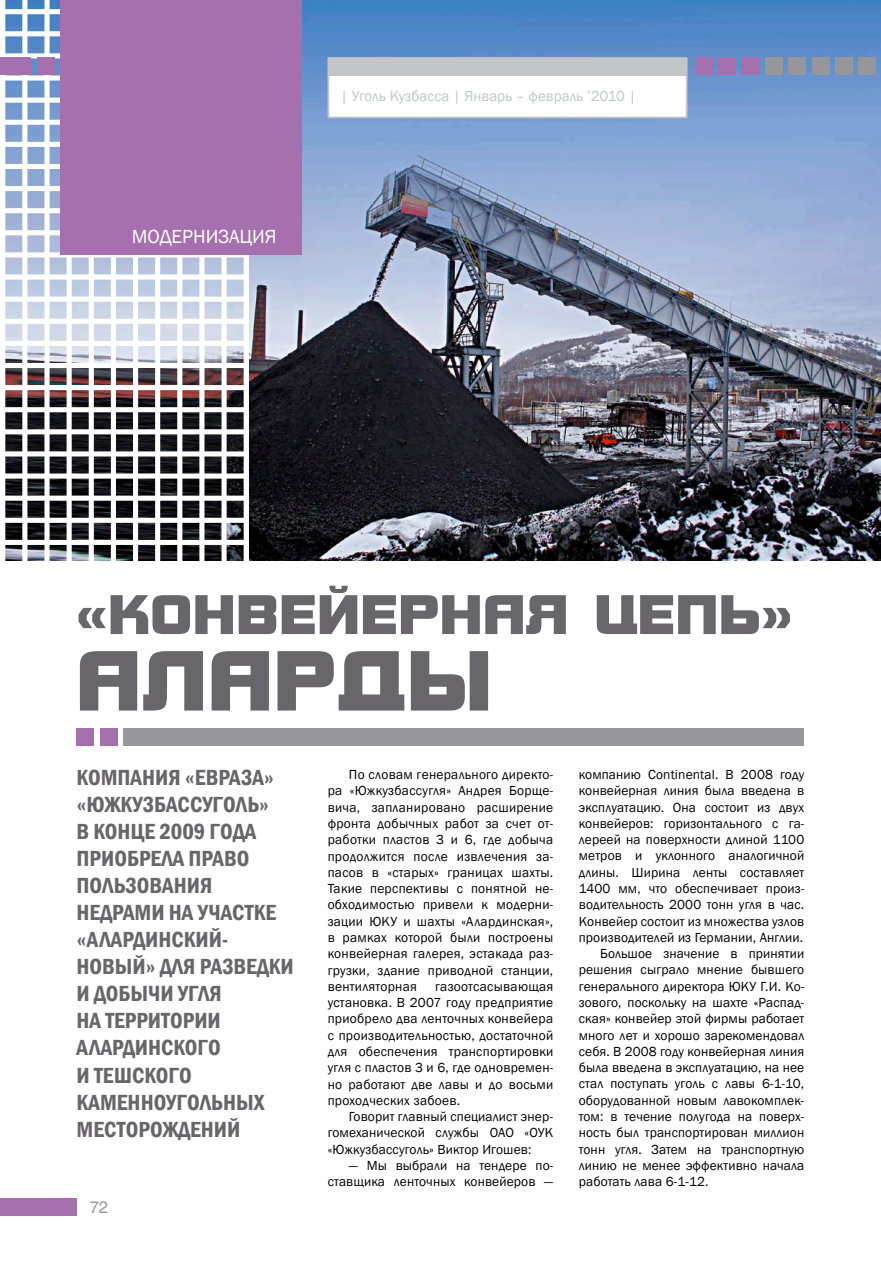
<style>
.page{position:relative;width:881px;height:1263px;background:#fff}
.page>*{position:absolute;margin:0;border:0;box-sizing:border-box;transform-origin:0 0}
.t1{font:600 condensed 22.5px/27px "Franklin Gothic";color:#68666b}
.t2{font:19.5px "Franklin Gothic";color:#fff}
.t3{font:16.5px "Helios";color:#97979b}
.t4{font:15px "Franklin Gothic";color:#c3c5c6}
.t5{font:13.5px/16.4px "Franklin Gothic";letter-spacing:.01em;color:#000;text-align:justify}
</style>
<div class="page">
<img style="left:249px;top:0;width:631px;height:560px">
<svg style="left:0;top:0;width:249px;height:561px"></svg>
<div style="left:327px;top:57px;width:360px;height:61px;background:#fff;border:2px solid #c3c5c6"></div>
<div style="left:858px;top:58px;width:17px;height:17px;background:#97979b"></div>
<div style="left:327px;top:59px;width:359px;height:17px;background:#c3c5c6"></div>
<div style="left:0;top:1198px;width:77px;height:17px;background:#a66fad"></div>
<div style="left:37px;top:58px;width:17px;height:17px;background:#a66fad"></div>
<div style="left:0;top:58px;width:30px;height:17px;background:#a66fad"></div>
<div style="left:835px;top:58px;width:17px;height:17px;background:#97979b"></div>
<div style="left:811px;top:58px;width:17px;height:17px;background:#97979b"></div>
<div style="left:788px;top:58px;width:17px;height:17px;background:#97979b"></div>
<div style="left:765px;top:58px;width:17px;height:17px;background:#97979b"></div>
<div style="left:741px;top:58px;width:17px;height:17px;background:#a66fad"></div>
<div style="left:718px;top:58px;width:17px;height:17px;background:#a66fad"></div>
<div style="left:694px;top:58px;width:17px;height:17px;background:#a66fad"></div>
<div style="left:60px;top:1px;width:242px;height:254px;background:#a66fad"></div>
<svg style="left:80px;top:651px;width:408px;height:59px"></svg>
<svg style="left:78px;top:586px;width:711px;height:48px"></svg>
<div style="left:123px;top:728px;width:681px;height:17px;background:#97979b"></div>
<div style="left:100px;top:728px;width:17px;height:17px;background:#a66fad"></div>
<div style="left:77px;top:728px;width:17px;height:17px;background:#a66fad"></div>
<h2 class="t2" style="left:132px;top:224px;width:29px">Модернизация</h2>
<p class="t4" style="left:340px;top:87px;width:297px">| Уголь Кузбасса | Январь – февраль ’2010 |</p>
<h1 class="t1" style="left:77px;top:764px;width:219px">Компания «Евраза» «Южкузбассуголь»<br>в конце 2009 года приобрела право пользования недрами на участке «Алардинский-<br>Новый» для разведки и добычи угля<br>на территории<br>Алардинского<br>и Тешского каменноугольных месторождений</h1>
<p class="t3" style="left:90px;top:1197px;width:20px">72</p>
<p class="t5" style="left:327px;top:767px;width:227px;text-indent:21px">По словам генерального директо&shy;ра «Южкузбассугля» Андрея Борще&shy;вича, запланировано расширение фронта добычных работ за счет от&shy;работки пластов 3 и 6, где добыча продолжится после извлечения за&shy;пасов в «старых» границах шахты.<br>Такие перспективы с понятной не&shy;обходимостью привели к модерни&shy;зации ЮКУ и шахты «Алардинская», в рамках которой были построены конвейерная галерея, эстакада раз&shy;грузки, здание приводной станции, вентиляторная</p>
<p class="t5" style="left:327px;top:978px;width:227px;text-indent:107px">газоотсасывающая установка. В 2007 году предприятие приобрело два ленточных конвейера с производительностью, достаточной для обеспечения транспортировки угля с пластов 3 и 6, где одновремен&shy;но работают две лавы и до восьми проходческих забоев.</p>
<p class="t5" style="left:327px;top:1109px;width:227px;text-indent:21px">Говорит главный специалист энер&shy;гомеханической службы ОАО «ОУК «Южкузбассуголь» Виктор Игошев:</p>
<p class="t5" style="left:327px;top:1157px;width:227px;text-align:right">— Мы выбрали на тендере по&shy;ставщика ленточных конвейеров —</p>
<p class="t5" style="left:578px;top:767px;width:227px">компанию Continental. В 2008 году</p>
<p class="t5" style="left:578px;top:783px;width:227px">конвейерная линия была введена в</p>
<p class="t5" style="left:578px;top:799px;width:227px">эксплуатацию. Она состоит из двух</p>
<p class="t5" style="left:578px;top:815px;width:227px">конвейеров: горизонтального с га-</p>
<p class="t5" style="left:578px;top:832px;width:227px">лереей на поверхности длиной 1100</p>
<p class="t5" style="left:578px;top:848px;width:227px">метров и уклонного аналогичной</p>
<p class="t5" style="left:578px;top:864px;width:227px">длины. Ширина ленты составляет</p>
<p class="t5" style="left:578px;top:881px;width:227px">1400 мм, что обеспечивает произ-</p>
<p class="t5" style="left:578px;top:897px;width:227px">водительность 2000 тонн угля в час.</p>
<p class="t5" style="left:578px;top:913px;width:227px">Конвейер состоит из множества узлов</p>
<p class="t5" style="left:578px;top:929px;width:226px">производителей из Германии, Англии.</p>
<p class="t5" style="left:600px;top:946px;width:206px">Большое значение в принятии</p>
<p class="t5" style="left:578px;top:962px;width:227px">решения сыграло мнение бывшего</p>
<p class="t5" style="left:578px;top:978px;width:227px">генерального директора ЮКУ Г.И. Ко-</p>
<p class="t5" style="left:578px;top:995px;width:227px">зового, поскольку на шахте «Распад-</p>
<p class="t5" style="left:578px;top:1011px;width:227px">ская» конвейер этой фирмы работает</p>
<p class="t5" style="left:578px;top:1027px;width:227px">много лет и хорошо зарекомендовал</p>
<p class="t5" style="left:578px;top:1043px;width:227px">себя. В 2008 году конвейерная линия</p>
<p class="t5" style="left:578px;top:1060px;width:227px">была введена в эксплуатацию, на нее</p>
<p class="t5" style="left:578px;top:1076px;width:227px">стал поступать уголь c лавы 6-1-10,</p>
<p class="t5" style="left:578px;top:1092px;width:227px">оборудованной новым лавокомплек-</p>
<p class="t5" style="left:578px;top:1108px;width:227px">том: в течение полугода на поверх-</p>
<p class="t5" style="left:578px;top:1125px;width:227px">ность был транспортирован миллион</p>
<p class="t5" style="left:578px;top:1141px;width:227px">тонн угля. Затем на транспортную</p>
<p class="t5" style="left:578px;top:1157px;width:227px">линию не менее эффективно начала</p>
<p class="t5" style="left:578px;top:1174px;width:131px">работать лава 6-1-12.</p>
</div>
